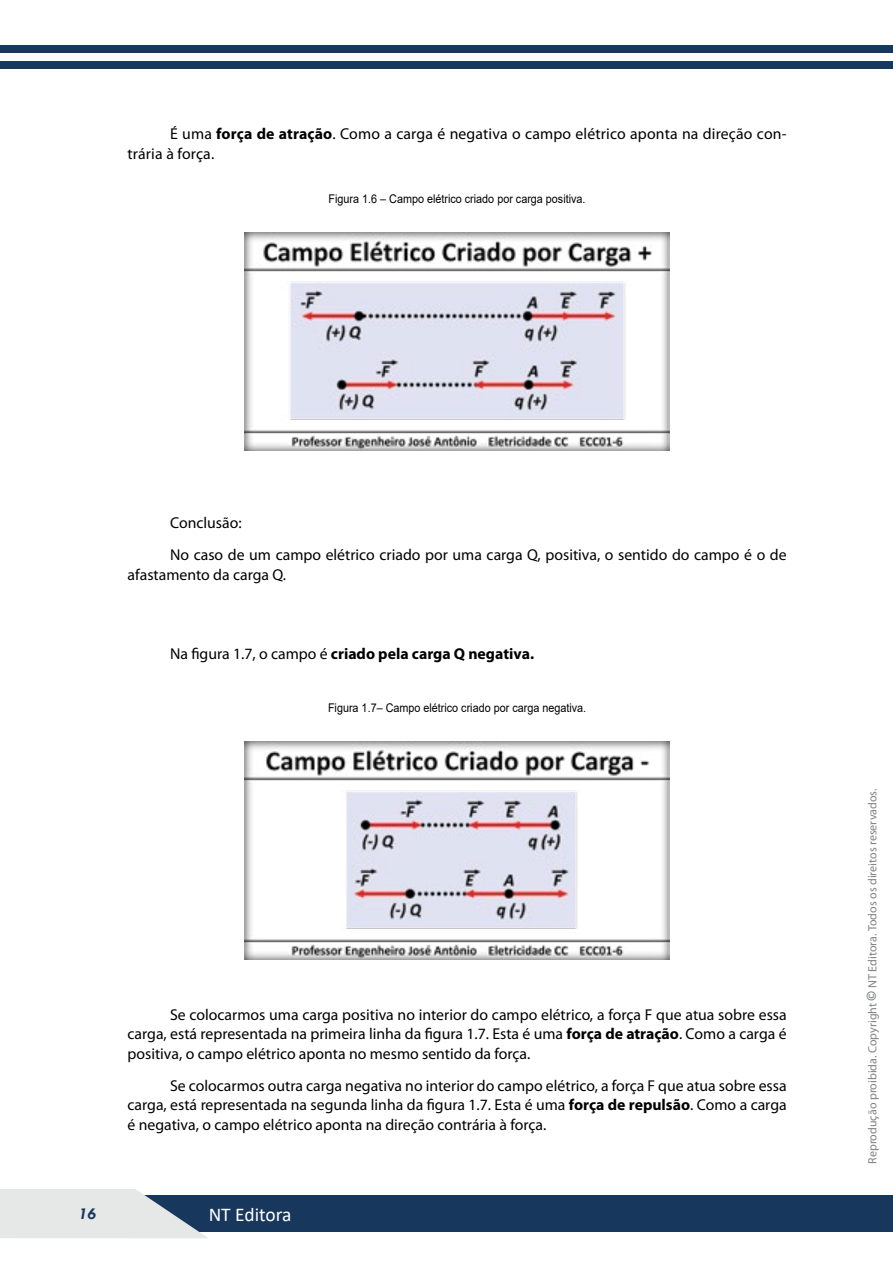
<style>
.page{position:relative;width:893px;height:1263px;background:#fff}
.page>*{position:absolute;margin:0;border:0;box-sizing:border-box;transform-origin:0 0}
.t1{font:19.5px "Calibri";color:#fff}
.t2{font:italic 700 16.5px "Tw Cen";color:#18375d}
.t3{font:15.75px/19.5px "Myriad Pro";color:#000}
.t4{font:700 15.75px "Myriad Pro";color:#000}
.t5{font:12px "Arial";color:#000;scale:.9 1}
.t6{font:12px "Myriad Pro";color:#808285}
.s1{font-weight:700}
.s2{font-weight:400}
.s3{font-weight:700;font-size:15px}
</style>
<div class="page">
<div style="left:0;top:1195px;width:893px;height:37px;background:#18375d"></div>
<div style="left:0;top:45px;width:893px;height:8px;background:#18375d"></div>
<div style="left:0;top:61px;width:893px;height:8px;background:#18375d"></div>
<svg style="left:0;top:1189px;width:208px;height:49px"></svg>
<img style="left:244px;top:232px;width:426px;height:218px">
<img style="left:244px;top:741px;width:426px;height:218px">
<p class="t3" style="left:128px;top:124px;width:660px;text-indent:43px">É uma <span class="s1">força de atração</span>. Como a carga é negativa o campo elétrico aponta na direção con&shy;trária à força.</p>
<p class="t5" style="left:329px;top:191px;width:287px">Figura 1.6 – Campo elétrico criado por carga positiva.</p>
<p class="t3" style="left:170px;top:506px;width:618px;line-height:32.2px">Conclusão:<br>No caso de um campo elétrico criado por uma carga Q, positiva, o sentido do campo é o de</p>
<p class="t3" style="left:128px;top:564px;width:160px">afastamento da carga Q.</p>
<p class="t4" style="left:170px;top:645px;width:365px"><span class="s2">Na figura 1.7, o campo é</span> criado pela carga Q negativa.</p>
<p class="t5" style="left:328px;top:700px;width:288px">Figura 1.7– Campo elétrico criado por carga negativa.</p>
<p class="t3" style="left:128px;top:1004px;width:661px;text-align:justify;text-indent:43px">Se colocarmos uma carga positiva no interior do campo elétrico, a força F que atua sobre essa carga, está representada na primeira linha da figura 1.7. Esta é uma <span class="s1">força de atração</span>. Como a carga é positiva, o campo elétrico aponta no mesmo sentido da força.</p>
<p class="t3" style="left:128px;top:1076px;width:661px;text-align:justify;text-indent:43px">Se colocarmos outra carga negativa no interior do campo elétrico, a força F que atua sobre essa carga, está representada na segunda linha da figura 1.7. Esta é uma <span class="s1">força de repulsão</span>. Como a carga é negativa, o campo elétrico aponta na direção contrária à força.</p>
<p class="t2" style="left:79px;top:1204px;width:19px">16</p>
<p class="t1" style="left:209px;top:1201px;width:84px">NT Editora</p>
<p class="t6" style="left:865px;top:1164px;width:377px;rotate:-90deg">Reprodução proibida. Copyright <span class="s3">©</span> NT Editora. Todos os direitos reservados.</p>
</div>
